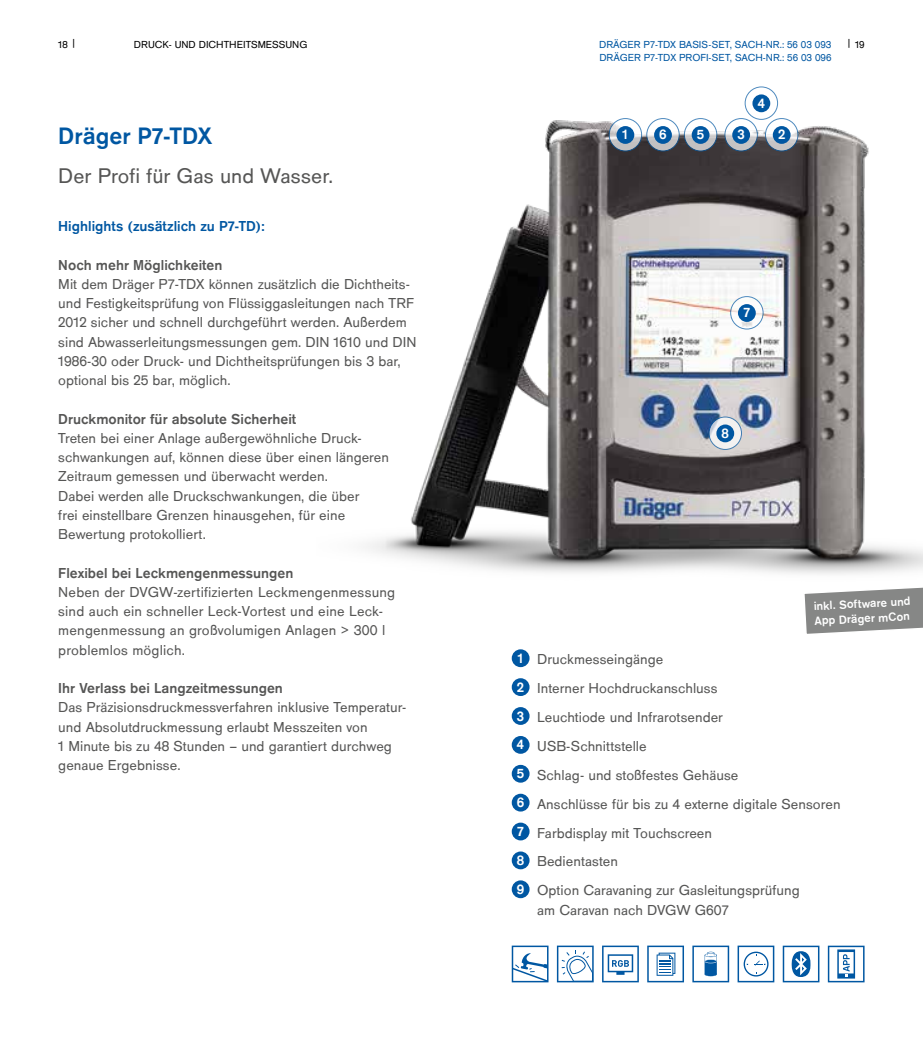
<style>
.page{position:relative;width:923px;height:1042px;background:#fff}
.page>*{position:absolute;margin:0;border:0;box-sizing:border-box;transform-origin:0 0}
.t1{font:700 24.5px "Draeger San";color:#0057a2}
.t2{font:21.88px "Draeger San";color:#565655}
.t3{font:14.88px/19.2px "Draeger San";color:#565655}
.t4{font:700 14.88px "Draeger San";color:#565655}
.t5{font:700 14.88px "Draeger San";color:#0057a2}
.t6{font:700 14.17px/28.9px "Draeger San";color:#fff;text-align:justify}
.t7{font:700 12.25px/14.7px "Draeger San";color:#fff}
.t8{font:10.5px/12.6px "Draeger San";color:#0057a2}
.t9{font:10.5px "Draeger San";color:#000}
</style>
<div class="page">
<img style="left:366px;top:86px;width:503px;height:582px">
<svg style="left:557px;top:945px;width:36px;height:37px"></svg>
<svg style="left:737px;top:945px;width:37px;height:37px"></svg>
<svg style="left:647px;top:945px;width:37px;height:37px"></svg>
<svg style="left:602px;top:945px;width:37px;height:37px"></svg>
<svg style="left:692px;top:945px;width:37px;height:37px"></svg>
<svg style="left:512px;top:945px;width:36px;height:37px"></svg>
<svg style="left:609px;top:119px;width:32px;height:32px"></svg>
<div style="left:609px;top:118px;width:33px;height:33px;border:1px solid #0057a2;border-radius:50%"></div>
<div style="left:616px;top:126px;width:18px;height:18px;background:#0057a2;border-radius:50%"></div>
<svg style="left:765px;top:119px;width:33px;height:32px"></svg>
<div style="left:765px;top:118px;width:33px;height:33px;border:1px solid #0057a2;border-radius:50%"></div>
<div style="left:773px;top:126px;width:17px;height:18px;background:#0057a2;border-radius:50%"></div>
<svg style="left:725px;top:119px;width:32px;height:32px"></svg>
<div style="left:724px;top:118px;width:33px;height:33px;border:1px solid #0057a2;border-radius:50%"></div>
<div style="left:732px;top:126px;width:18px;height:18px;background:#0057a2;border-radius:50%"></div>
<div style="left:745px;top:87px;width:32px;height:32px;background:#fff;border-radius:50%"></div>
<div style="left:745px;top:87px;width:33px;height:33px;border:1px solid #0057a2;border-radius:50%"></div>
<div style="left:752px;top:94px;width:18px;height:18px;background:#0057a2;border-radius:50%"></div>
<svg style="left:684px;top:119px;width:33px;height:32px"></svg>
<div style="left:684px;top:118px;width:33px;height:33px;border:1px solid #0057a2;border-radius:50%"></div>
<div style="left:691px;top:126px;width:18px;height:18px;background:#0057a2;border-radius:50%"></div>
<svg style="left:647px;top:119px;width:32px;height:32px"></svg>
<div style="left:646px;top:118px;width:33px;height:33px;border:1px solid #0057a2;border-radius:50%"></div>
<div style="left:654px;top:126px;width:18px;height:18px;background:#0057a2;border-radius:50%"></div>
<svg style="left:709px;top:417px;width:32px;height:32px"></svg>
<div style="left:709px;top:417px;width:33px;height:33px;border:1px solid #0057a2;border-radius:50%"></div>
<div style="left:716px;top:424px;width:18px;height:18px;background:#0057a2;border-radius:50%"></div>
<div style="left:512px;top:649px;width:17px;height:18px;background:#0057a2;border-radius:50%"></div>
<div style="left:512px;top:678px;width:17px;height:18px;background:#0057a2;border-radius:50%"></div>
<div style="left:512px;top:707px;width:17px;height:18px;background:#0057a2;border-radius:50%"></div>
<div style="left:512px;top:736px;width:17px;height:18px;background:#0057a2;border-radius:50%"></div>
<div style="left:512px;top:765px;width:17px;height:17px;background:#0057a2;border-radius:50%"></div>
<div style="left:512px;top:794px;width:17px;height:17px;background:#0057a2;border-radius:50%"></div>
<div style="left:512px;top:822px;width:17px;height:18px;background:#0057a2;border-radius:50%"></div>
<div style="left:512px;top:851px;width:17px;height:18px;background:#0057a2;border-radius:50%"></div>
<div style="left:512px;top:880px;width:17px;height:18px;background:#0057a2;border-radius:50%"></div>
<svg style="left:730px;top:297px;width:33px;height:32px"></svg>
<div style="left:730px;top:296px;width:33px;height:33px;border:1px solid #0057a2;border-radius:50%"></div>
<div style="left:738px;top:304px;width:18px;height:18px;background:#0057a2;border-radius:50%"></div>
<svg style="left:782px;top:945px;width:37px;height:37px"></svg>
<svg style="left:828px;top:945px;width:36px;height:37px"></svg>
<svg style="left:802px;top:524px;width:121px;height:144px"></svg>
<p class="t8" style="left:599px;top:39px;width:234px">DRÄGER P7-TDX BASIS-SET, SACH-NR.: 56 03 093<br>DRÄGER P7-TDX PROFI-SET, SACH-NR.: 56 03 096</p>
<p class="t9" style="left:58px;top:39px;width:20px">18 |</p>
<p class="t9" style="left:846px;top:39px;width:20px">| 19</p>
<p class="t9" style="left:134px;top:39px;width:175px">DRUCK- UND DICHTHEITSMESSUNG</p>
<h1 class="t1" style="left:58px;top:123px;width:155px">Dräger P7-TDX</h1>
<h2 class="t2" style="left:58px;top:164px;width:276px">Der Profi für Gas und Wasser.</h2>
<p class="t5" style="left:58px;top:218px;width:208px">Highlights (zusätzlich zu P7-TD):</p>
<p class="t4" style="left:58px;top:256px;width:166px">Noch mehr Möglichkeiten</p>
<p class="t3" style="left:58px;top:274px;width:360px">Mit dem Dräger P7-TDX können zusätzlich die Dichtheits&shy;und Festigkeitsprüfung von Flüssiggasleitungen nach TRF 2012 sicher und schnell durchgeführt werden. Außerdem sind Abwasserleitungsmessungen gem. DIN 1610 und DIN 1986-30 oder Druck- und Dichtheitsprüfungen bis 3 bar, optional bis 25 bar, möglich.</p>
<p class="t4" style="left:58px;top:410px;width:240px">Druckmonitor für absolute Sicherheit</p>
<p class="t3" style="left:58px;top:428px;width:332px">Treten bei einer Anlage außergewöhnliche Druck&shy;schwankungen auf, können diese über einen längeren Zeitraum gemessen und überwacht werden.<br>Dabei werden alle Druckschwankungen, die über<br>frei einstellbare Grenzen hinausgehen, für eine Bewertung protokolliert.</p>
<p class="t4" style="left:58px;top:564px;width:237px">Flexibel bei Leckmengenmessungen</p>
<p class="t3" style="left:58px;top:582px;width:338px">Neben der DVGW-zertifizierten Leckmengenmessung sind auch ein schneller Leck-Vortest und eine Leck&shy;mengenmessung an großvolumigen Anlagen &gt; 300 l problemlos möglich.</p>
<p class="t4" style="left:58px;top:680px;width:226px">Ihr Verlass bei Langzeitmessungen</p>
<p class="t3" style="left:58px;top:698px;width:349px">Das Präzisionsdruckmessverfahren inklusive Temperatur&shy;und Absolutdruckmessung erlaubt Messzeiten von<br>1 Minute bis zu 48 Stunden – und garantiert durchweg genaue Ergebnisse.</p>
<p class="t6" style="left:757px;top:89px;width:9px">4</p>
<p class="t6" style="left:622px;top:120px;width:8px">1</p>
<p class="t6" style="left:737px;top:120px;width:9px">3</p>
<p class="t6" style="left:778px;top:120px;width:9px">2</p>
<p class="t6" style="left:659px;top:120px;width:9px">6</p>
<p class="t6" style="left:697px;top:120px;width:9px">5</p>
<p class="t6" style="left:743px;top:298px;width:8px">7</p>
<p class="t6" style="left:721px;top:419px;width:9px">8</p>
<p class="t6" style="left:517px;top:644px;width:9px">1<br>2<br>3<br>4<br>5<br>6<br>7<br>8<br>9</p>
<p class="t7" style="left:813px;top:599px;width:98px;rotate:-3deg">inkl. Software und<br>App Dräger mCon</p>
<p class="t3" style="left:537px;top:645px;width:305px;line-height:28.9px">Druckmesseingänge<br>Interner Hochdruckanschluss<br>Leuchtiode und Infrarotsender<br>USB-Schnittstelle<br>Schlag- und stoßfestes Gehäuse<br>Anschlüsse für bis zu 4 externe digitale Sensoren<br>Farbdisplay mit Touchscreen<br>Bedientasten<br>Option Caravaning zur Gasleitungsprüfung</p>
<p class="t3" style="left:537px;top:900px;width:193px">am Caravan nach DVGW G607</p>
</div>
